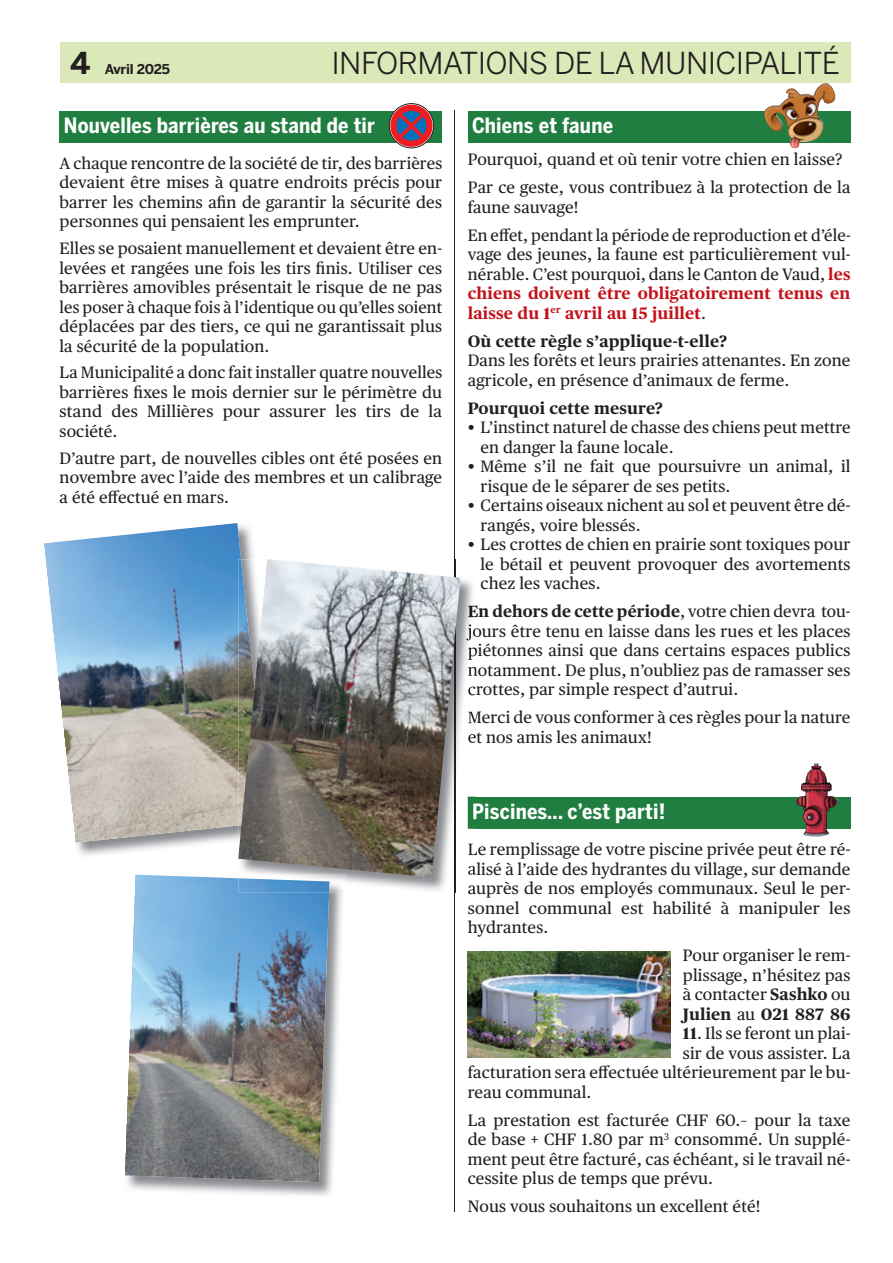
<style>
.page{position:relative;width:893px;height:1263px;background:#fff}
.page>*{position:absolute;margin:0;border:0;box-sizing:border-box;transform-origin:0 0}
.t1{font:30px "Benton Sans";letter-spacing:-.02em;color:#231f20}
.t2{font:700 30px "Benton Sans";color:#231f20}
.t3{font:700 21px "Benton Sans Condensed";letter-spacing:.01em;color:#fff}
.t4{font:16.5px/19.5px "Publico Text";letter-spacing:.01em;color:#231f20;text-align:justify}
.t5{font:700 16.5px "Publico Text";letter-spacing:.01em;color:#231f20}
.t6{font:700 13.5px "Benton Sans";letter-spacing:-.02em;color:#231f20}
.s1{font-weight:700;color:#c4121a}
.s2{font-weight:700}
</style>
<div class="page">
<div style="left:60px;top:43px;width:790px;height:40px;background:#dbe9b8"></div>
<div style="left:468px;top:797px;width:382px;height:31px;background:#207e40"></div>
<img style="left:795px;top:765px;width:19px;height:68px">
<img style="left:468px;top:951px;width:202px;height:106px">
<div style="left:60px;top:111px;width:382px;height:31px;background:#207e40"></div>
<img style="left:127px;top:874px;width:215px;height:322px">
<img style="left:125px;top:875px;width:204px;height:307px">
<div style="left:468px;top:111px;width:382px;height:31px;background:#207e40"></div>
<img style="left:764px;top:83px;width:63px;height:66px">
<hr style="left:454px;top:111px;width:1px;height:1101px;background:#231f20">
<img style="left:76px;top:525px;width:178px;height:330px">
<img style="left:44px;top:523px;width:197px;height:320px">
<img style="left:345px;top:578px;width:131px;height:315px">
<img style="left:468px;top:797px;width:8px;height:31px">
<img style="left:473px;top:804px;width:3px;height:19px">
<img style="left:468px;top:842px;width:8px;height:17px">
<img style="left:468px;top:862px;width:8px;height:16px">
<svg style="left:468px;top:881px;width:8px;height:12px"></svg>
<img style="left:238px;top:877px;width:107px;height:16px">
<img style="left:238px;top:878px;width:91px;height:15px">
<img style="left:468px;top:604px;width:8px;height:17px">
<img style="left:466px;top:624px;width:10px;height:16px">
<img style="left:468px;top:643px;width:8px;height:17px">
<img style="left:468px;top:663px;width:8px;height:16px">
<img style="left:468px;top:682px;width:8px;height:17px">
<img style="left:468px;top:710px;width:8px;height:17px">
<svg style="left:468px;top:730px;width:8px;height:13px"></svg>
<img style="left:454px;top:877px;width:1px;height:16px">
<img style="left:238px;top:559px;width:222px;height:318px">
<svg style="left:389px;top:104px;width:45px;height:44px"></svg>
<div style="left:389px;top:103px;width:45px;height:45px;border:1px solid #231f20;border-radius:50%"></div>
<div style="left:390px;top:105px;width:43px;height:42px;background:#ee1d23;border-radius:50%"></div>
<svg style="left:397px;top:111px;width:29px;height:30px"></svg>
<h1 class="t2" style="left:70px;top:44px;width:22px">4</h1>
<p class="t6" style="left:105px;top:61px;width:67px">Avril 2025</p>
<h1 class="t1" style="left:331px;top:45px;width:510px">INFORMATIONS DE LA MUNICIPALITÉ</h1>
<p class="t3" style="left:64px;top:112px;width:313px">Nouvelles barrières au stand de tir</p>
<p class="t4" style="left:60px;top:152px;width:384px">A chaque rencontre de la société de tir, des barrières devaient être mises à quatre endroits précis pour barrer les chemins afin de garantir la sécurité des personnes qui pensaient les emprunter.</p>
<p class="t4" style="left:60px;top:238px;width:384px">Elles se posaient manuellement et devaient être en&shy;levées et rangées une fois les tirs finis. Utiliser ces barrières amovibles présentait le risque de ne pas les poser à chaque fois à l’identique ou qu’elles soient déplacées par des tiers, ce qui ne garantissait plus la sécurité de la population.</p>
<p class="t4" style="left:60px;top:362px;width:384px">La Municipalité a donc fait installer quatre nouvelles barrières fixes le mois dernier sur le périmètre du stand des Millières pour assurer les tirs de la société.</p>
<p class="t4" style="left:60px;top:447px;width:384px">D’autre part, de nouvelles cibles ont été posées en novembre avec l’aide des membres et un calibrage a été effectué en mars.</p>
<p class="t3" style="left:472px;top:112px;width:143px">Chiens et faune</p>
<p class="t4" style="left:468px;top:144px;width:384px;line-height:28px">Pourquoi, quand et où tenir votre chien en laisse?<br>Par ce geste, vous contribuez à la protection de la</p>
<p class="t4" style="left:468px;top:192px;width:384px;line-height:28px">faune sauvage!<br>En effet, pendant la période de reproduction et d’éle-</p>
<p class="t4" style="left:468px;top:244px;width:384px">vage des jeunes, la faune est particulièrement vul&shy;nérable. C’est pourquoi, dans le Canton de Vaud, <span class="s1">les chiens doivent être obligatoirement tenus en laisse du 1</span><sup>er</sup> <span class="s1">avril au 15 juillet</span>.</p>
<p class="t5" style="left:468px;top:328px;width:261px">où cette règle s’applique-t-elle?</p>
<p class="t4" style="left:468px;top:350px;width:384px">Dans les forêts et leurs prairies attenantes. En zone agricole, en présence d’animaux de ferme.</p>
<p class="t5" style="left:468px;top:395px;width:197px">Pourquoi cette mesure?</p>
<p class="t4" style="left:480px;top:417px;width:372px;text-indent:-13px">• L’instinct naturel de chasse des chiens peut mettre en danger la faune locale.</p>
<p class="t4" style="left:480px;top:456px;width:371px;text-indent:-13px">• Même s’il ne fait que poursuivre un animal, il risque de le séparer de ses petits.</p>
<p class="t4" style="left:480px;top:495px;width:371px;text-indent:-13px">• Certains oiseaux nichent au sol et peuvent être dé&shy;rangés, voire blessés.</p>
<p class="t4" style="left:480px;top:534px;width:371px;text-indent:-13px">• Les crottes de chien en prairie sont toxiques pour le bétail et peuvent provoquer des avortements chez les vaches.</p>
<p class="t4" style="left:468px;top:601px;width:384px"><span class="s2">en dehors de cette période</span>, votre chien devra tou&shy;jours être tenu en laisse dans les rues et les places piétonnes ainsi que dans certains espaces publics notamment. De plus, n’oubliez pas de ramasser ses crottes, par simple respect d’autrui.</p>
<p class="t4" style="left:468px;top:707px;width:384px">Merci de vous conformer à ces règles pour la nature et nos amis les animaux!</p>
<p class="t3" style="left:472px;top:798px;width:195px">Piscines... c’est parti!</p>
<p class="t4" style="left:468px;top:838px;width:384px">Le remplissage de votre piscine privée peut être ré&shy;alisé à l’aide des hydrantes du village, sur demande auprès de nos employés communaux. Seul le per&shy;sonnel communal est habilité à manipuler les hydrantes.</p>
<p class="t4" style="left:683px;top:944px;width:169px">Pour organiser le rem&shy;plissage, n’hésitez pas à contacter <span class="s2">sashko</span> ou <span class="s2">Julien</span> au <span class="s2">021 887 86</span></p>
<p class="t4" style="left:683px;top:1022px;width:169px"><span class="s2">11</span>. Ils se feront un plai-</p>
<p class="t4" style="left:683px;top:1042px;width:169px">sir de vous assister. La</p>
<p class="t4" style="left:468px;top:1061px;width:384px">facturation sera effectuée ultérieurement par le bu-</p>
<p class="t4" style="left:468px;top:1081px;width:125px">reau communal.</p>
<p class="t4" style="left:468px;top:1109px;width:384px">La prestation est facturée CHF 60.– pour la taxe de base + CHF 1.80 par m<sup>3</sup> consommé. Un supplé&shy;ment peut être facturé, cas échéant, si le travail né&shy;cessite plus de temps que prévu.</p>
<p class="t4" style="left:468px;top:1195px;width:294px">Nous vous souhaitons un excellent été!</p>
</div>
